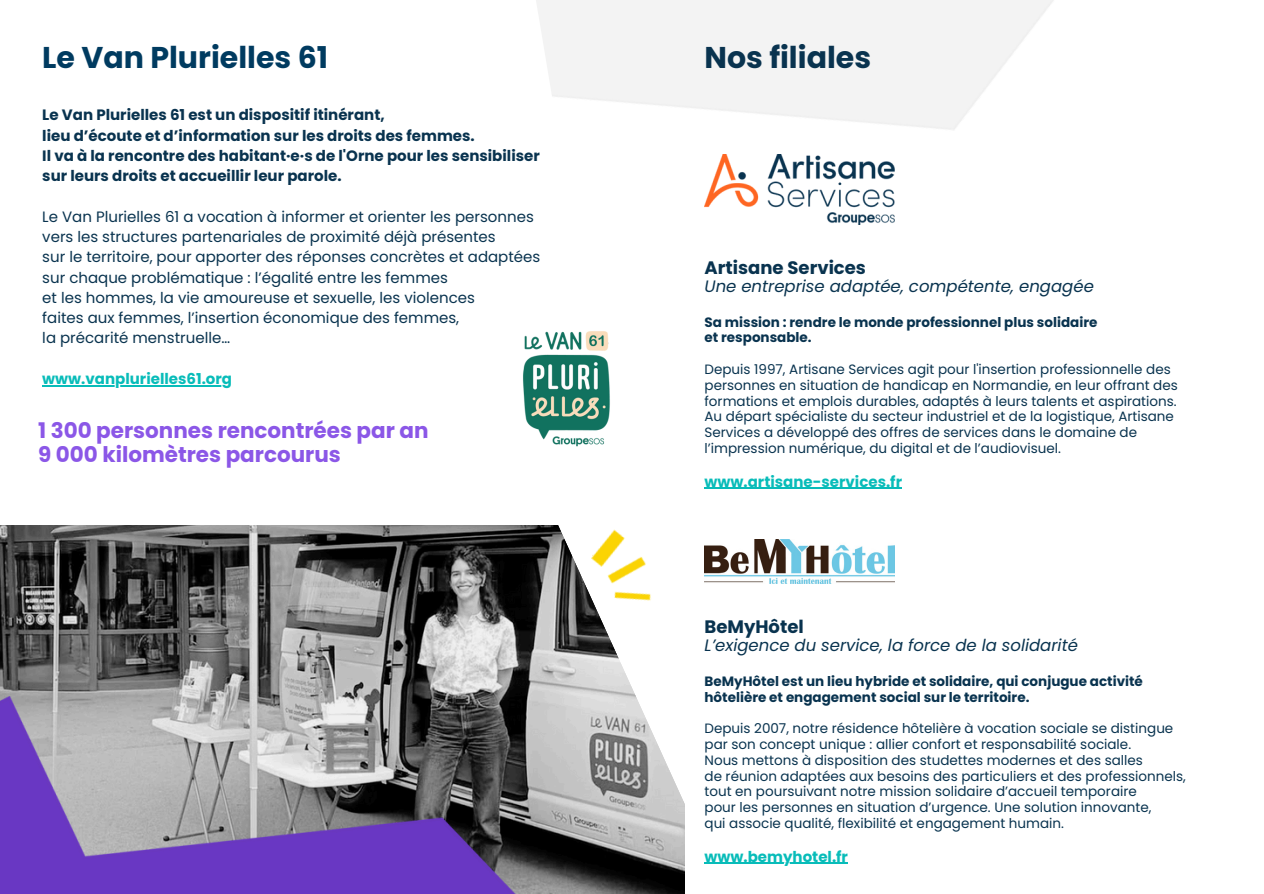
<style>
.page{position:relative;width:1264px;height:894px;background:#fff}
.page>*{position:absolute;margin:0;border:0;box-sizing:border-box;transform-origin:0 0}
.t1{font:700 30px "Poppins";color:#003b60}
.t2{font:700 30px "Poppins";color:#09334f}
.t3{font:700 21.45px/24.8px "Poppins";color:#8b57e7}
.t4{font:700 18px "Poppins";color:#09334f}
.t5{font:italic 16.5px "Poppins";color:#09334f}
.t6{font:15px/20.2px "Poppins";color:#09334f}
.t7{font:700 15px/20.2px "Poppins";color:#09334f}
.t8{font:700 15px "Poppins";color:#08bcb9}
.t9{font:13.5px/15.8px "Poppins";color:#09334f}
.t10{font:700 13.5px/15.8px "Poppins";color:#09334f}
</style>
<div class="page">
<img style="left:536px;top:0;width:518px;height:194px">
<img style="left:704px;top:154px;width:190px;height:70px">
<hr style="left:42px;top:385px;width:190px;height:1px;background:#08bcb9">
<img style="left:0;top:525px;width:685px;height:368px">
<img style="left:0;top:696px;width:545px;height:197px">
<svg style="left:524px;top:488px;width:343px;height:380px"></svg>
<img style="left:704px;top:539px;width:190px;height:44px">
<img style="left:523px;top:331px;width:87px;height:116px">
<img style="left:580px;top:525px;width:88px;height:89px">
<hr style="left:704px;top:487px;width:198px;height:1px;background:#08bcb9">
<hr style="left:704px;top:862px;width:144px;height:1px;background:#08bcb9">
<h1 class="t1" style="left:42px;top:37px;width:287px">Le Van Plurielles 61</h1>
<h1 class="t2" style="left:704px;top:37px;width:168px">Nos filiales</h1>
<p class="t7" style="left:42px;top:105px;width:499px">Le Van Plurielles 61 est un dispositif itinérant,<br>lieu d’écoute et d’information sur les droits des femmes.<br>Il va à la rencontre des habitant·e·s de l'Orne pour les sensibiliser sur leurs droits et accueillir leur parole.</p>
<p class="t6" style="left:42px;top:206px;width:499px">Le Van Plurielles 61 a vocation à informer et orienter les personnes vers les structures partenariales de proximité déjà présentes<br>sur le territoire, pour apporter des réponses concrètes et adaptées sur chaque problématique : l’égalité entre les femmes<br>et les hommes, la vie amoureuse et sexuelle, les violences<br>faites aux femmes, l’insertion économique des femmes,<br>la précarité menstruelle…</p>
<p class="t8" style="left:42px;top:368px;width:191px">www.vanplurielles61.org</p>
<h2 class="t3" style="left:38px;top:417px;width:392px">1 300 personnes rencontrées par an<br>9 000 kilomètres parcourus</h2>
<h3 class="t4" style="left:704px;top:255px;width:163px">Artisane Services</h3>
<p class="t5" style="left:704px;top:274px;width:391px">Une entreprise adaptée, compétente, engagée</p>
<p class="t10" style="left:704px;top:314px;width:394px">Sa mission : rendre le monde professionnel plus solidaire et responsable.</p>
<p class="t9" style="left:704px;top:361px;width:475px">Depuis 1997, Artisane Services agit pour l'insertion professionnelle des personnes en situation de handicap en Normandie, en leur offrant des formations et emplois durables, adaptés à leurs talents et aspirations.<br>Au départ spécialiste du secteur industriel et de la logistique, Artisane Services a développé des offres de services dans le domaine de l’impression numérique, du digital et de l’audiovisuel.</p>
<p class="t8" style="left:704px;top:470px;width:199px">www.artisane-services.fr</p>
<h3 class="t4" style="left:704px;top:614px;width:101px">BeMyHôtel</h3>
<p class="t5" style="left:704px;top:633px;width:375px">L’exigence du service, la force de la solidarité</p>
<p class="t10" style="left:704px;top:673px;width:440px">BeMyHôtel est un lieu hybride et solidaire, qui conjugue activité hôtelière et engagement social sur le territoire.</p>
<p class="t9" style="left:704px;top:720px;width:483px">Depuis 2007, notre résidence hôtelière à vocation sociale se distingue par son concept unique : allier confort et responsabilité sociale.<br>Nous mettons à disposition des studettes modernes et des salles<br>de réunion adaptées aux besoins des particuliers et des professionnels, tout en poursuivant notre mission solidaire d’accueil temporaire<br>pour les personnes en situation d’urgence. Une solution innovante,<br>qui associe qualité, flexibilité et engagement humain.</p>
<p class="t8" style="left:704px;top:845px;width:145px">www.bemyhotel.fr</p>
</div>
